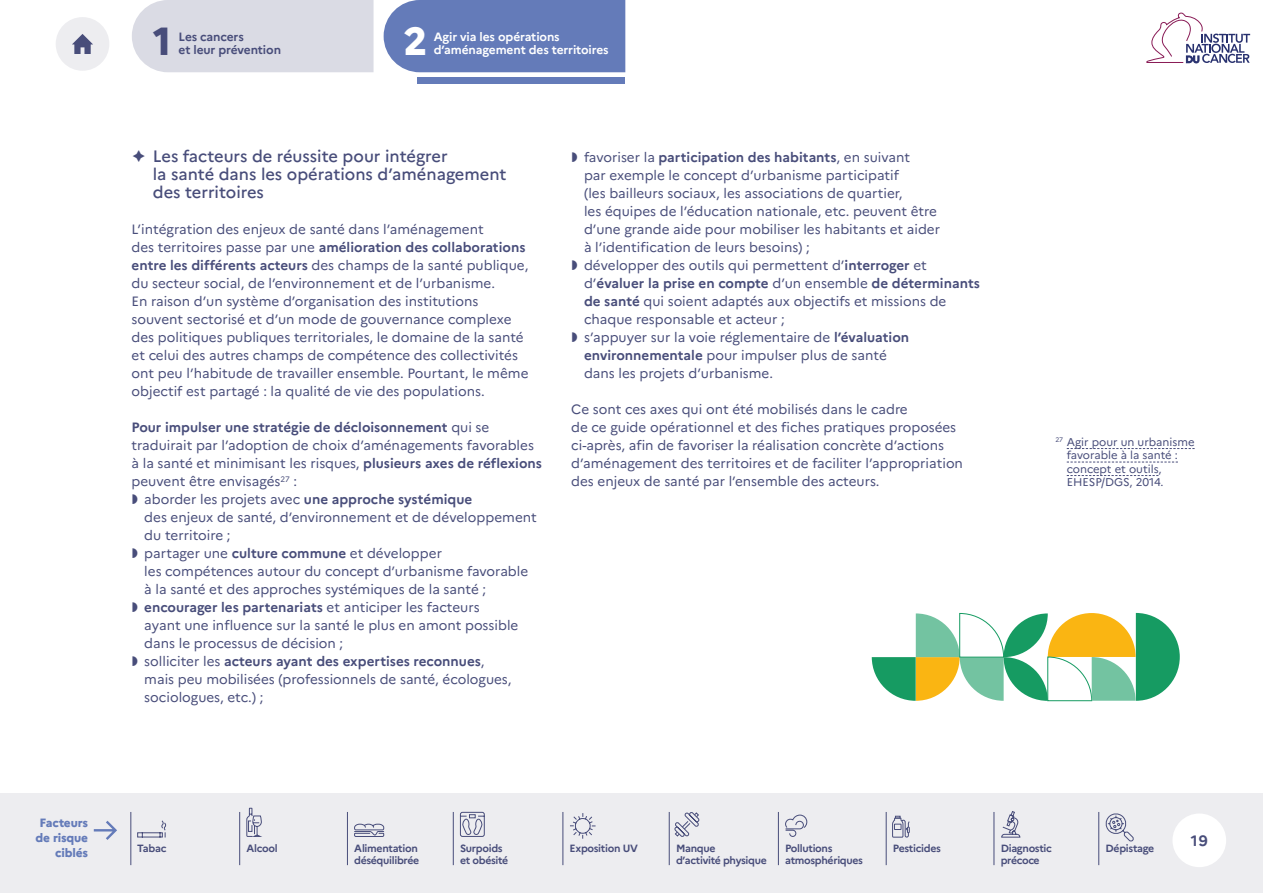
<style>
.page{position:relative;width:1263px;height:893px;background:#fff}
.page>*{position:absolute;margin:0;border:0;box-sizing:border-box;transform-origin:0 0}
.t1{font:800 39.15px "Marianne";color:#484d7a}
.t2{font:800 39.15px "Marianne";color:#fff}
.t3{font:500 16.5px/18px "Marianne";color:#484d7a}
.t4{font:700 15px "Marianne";color:#484d7a}
.t5{font:13.5px/18px "Marianne";color:#484d7a}
.t6{font:700 13.5px "Marianne";color:#484d7a}
.t7{font:700 12px "Marianne";letter-spacing:-.01em;color:#fff}
.t8{font:700 12px "Marianne";letter-spacing:-.01em;color:#484d7a}
.t9{font:800 12px/15px "Marianne";letter-spacing:-.01em;color:#647bb9;text-align:right}
.t10{font:11.25px/13.5px "Marianne";color:#484d7a}
.t11{font:700 10.5px/12px "Marianne";letter-spacing:-.03em;color:#484d7a}
.s1{font-weight:700}
.s2{font-weight:400}
</style>
<div class="page">
<div style="left:132px;top:0;width:241px;height:72px;background:#dadbe4"></div>
<div style="left:384px;top:0;width:241px;height:72px;background:#647bb9"></div>
<div style="left:418px;top:78px;width:207px;height:6px;background:#647bb9"></div>
<div style="left:0;top:793px;width:1263px;height:100px;background:#ededf0"></div>
<svg style="left:94px;top:821px;width:23px;height:19px"></svg>
<div style="left:1172px;top:813px;width:54px;height:54px;background:#fff;border-radius:50%"></div>
<div style="left:56px;top:17px;width:53px;height:54px;background:#ededf0;border-radius:50%"></div>
<svg style="left:72px;top:34px;width:21px;height:20px"></svg>
<hr style="left:130px;top:812px;width:1px;height:53px;background:#484d7a">
<svg style="left:1146px;top:13px;width:104px;height:50px"></svg>
<hr style="left:239px;top:812px;width:1px;height:53px;background:#484d7a">
<hr style="left:347px;top:812px;width:1px;height:53px;background:#484d7a">
<hr style="left:453px;top:812px;width:1px;height:53px;background:#484d7a">
<hr style="left:562px;top:812px;width:1px;height:53px;background:#484d7a">
<hr style="left:669px;top:812px;width:1px;height:53px;background:#484d7a">
<hr style="left:778px;top:812px;width:1px;height:53px;background:#484d7a">
<hr style="left:886px;top:812px;width:1px;height:53px;background:#484d7a">
<hr style="left:993px;top:812px;width:1px;height:53px;background:#484d7a">
<hr style="left:1098px;top:812px;width:1px;height:53px;background:#484d7a">
<svg style="left:460px;top:812px;width:25px;height:25px"></svg>
<svg style="left:674px;top:812px;width:26px;height:25px"></svg>
<svg style="left:137px;top:820px;width:29px;height:18px"></svg>
<svg style="left:246px;top:807px;width:16px;height:30px"></svg>
<svg style="left:354px;top:823px;width:30px;height:14px"></svg>
<svg style="left:570px;top:813px;width:26px;height:26px"></svg>
<svg style="left:1105px;top:813px;width:29px;height:29px"></svg>
<svg style="left:1001px;top:811px;width:19px;height:27px"></svg>
<svg style="left:785px;top:814px;width:22px;height:23px"></svg>
<svg style="left:892px;top:816px;width:18px;height:22px"></svg>
<svg style="left:872px;top:613px;width:308px;height:88px"></svg>
<svg style="left:1067px;top:448px;width:127px;height:1px"></svg>
<svg style="left:1067px;top:462px;width:111px;height:1px"></svg>
<svg style="left:1067px;top:475px;width:91px;height:1px"></svg>
<h1 class="t1" style="left:153px;top:11px;width:20px">1</h1>
<h1 class="t2" style="left:404px;top:11px;width:25px">2</h1>
<p class="t8" style="left:179px;top:27px;width:67px">Les cancers</p>
<p class="t7" style="left:434px;top:27px;width:128px">Agir via les opérations</p>
<p class="t8" style="left:179px;top:41px;width:104px">et leur prévention</p>
<p class="t7" style="left:434px;top:41px;width:176px">d’aménagement des territoires</p>
<p class="t3" style="left:153px;top:146px;width:355px">Les facteurs de réussite pour intégrer<br>la santé dans les opérations d’aménagement des territoires</p>
<p class="t5" style="left:132px;top:219px;width:398px">L’intégration des enjeux de santé dans l’aménagement<br>des territoires passe par une <span class="s1">amélioration des collaborations entre les différents acteurs</span> des champs de la santé publique, du secteur social, de l’environnement et de l’urbanisme.<br>En raison d’un système d’organisation des institutions souvent sectorisé et d’un mode de gouvernance complexe des politiques publiques territoriales, le domaine de la santé et celui des autres champs de compétence des collectivités ont peu l’habitude de travailler ensemble. Pourtant, le même objectif est partagé : la qualité de vie des populations.</p>
<p class="t6" style="left:132px;top:417px;width:359px">Pour impulser une stratégie de décloisonnement <span class="s2">qui se</span></p>
<p class="t5" style="left:132px;top:435px;width:404px">traduirait par l’adoption de choix d’aménagements favorables</p>
<p class="t5" style="left:132px;top:453px;width:412px">à la santé et minimisant les risques, <span class="s1">plusieurs axes de réflexions</span></p>
<p class="t5" style="left:132px;top:471px;width:167px">peuvent être envisagés<sup>27</sup> :</p>
<p class="t5" style="left:144px;top:489px;width:329px">aborder les projets avec <span class="s1">une approche systémique</span></p>
<p class="t5" style="left:144px;top:507px;width:394px">des enjeux de santé, d’environnement et de développement</p>
<p class="t5" style="left:144px;top:525px;width:88px">du territoire ;</p>
<p class="t5" style="left:144px;top:543px;width:299px">partager une <span class="s1">culture commune</span> et développer</p>
<p class="t5" style="left:144px;top:561px;width:385px">les compétences autour du concept d’urbanisme favorable</p>
<p class="t5" style="left:144px;top:579px;width:343px">à la santé et des approches systémiques de la santé ;</p>
<p class="t6" style="left:144px;top:597px;width:337px">encourager les partenariats <span class="s2">et anticiper les facteurs</span></p>
<p class="t5" style="left:144px;top:615px;width:376px">ayant une influence sur la santé le plus en amont possible</p>
<p class="t5" style="left:144px;top:633px;width:200px">dans le processus de décision ;</p>
<p class="t6" style="left:144px;top:651px;width:342px"><span class="s2">solliciter les</span> acteurs ayant des expertises reconnues<span class="s2">,</span></p>
<p class="t5" style="left:144px;top:669px;width:369px">mais peu mobilisées (professionnels de santé, écologues,</p>
<p class="t5" style="left:144px;top:687px;width:121px">sociologues, etc.) ;</p>
<p class="t5" style="left:584px;top:147px;width:397px">favoriser la <span class="s1">participation des habitants</span>, en suivant<br>par exemple le concept d’urbanisme participatif<br>(les bailleurs sociaux, les associations de quartier,<br>les équipes de l’éducation nationale, etc. peuvent être<br>d’une grande aide pour mobiliser les habitants et aider<br>à l’identification de leurs besoins) ;<br>développer des outils qui permettent d’<span class="s1">interroger</span> et d’<span class="s1">évaluer la prise en compte</span> d’un ensemble <span class="s1">de déterminants de santé</span> qui soient adaptés aux objectifs et missions de chaque responsable et acteur ;<br>s’appuyer sur la voie réglementaire de <span class="s1">l’évaluation environnementale</span> pour impulser plus de santé<br>dans les projets d’urbanisme.</p>
<p class="t5" style="left:571px;top:399px;width:393px">Ce sont ces axes qui ont été mobilisés dans le cadre<br>de ce guide opérationnel et des fiches pratiques proposées ci-après, afin de favoriser la réalisation concrète d’actions d’aménagement des territoires et de faciliter l’appropriation des enjeux de santé par l’ensemble des acteurs.</p>
<p class="t10" style="left:1067px;top:434px;width:129px;text-indent:-11px"><sup>27</sup> Agir pour un urbanisme favorable à la santé : concept et outils,<br>EHESP/DGS, 2014.</p>
<p class="t9" style="left:35px;top:814px;width:54px">Facteurs de risque ciblés</p>
<p class="t11" style="left:137px;top:842px;width:31px">Tabac</p>
<p class="t11" style="left:246px;top:842px;width:33px">Alcool</p>
<p class="t11" style="left:354px;top:842px;width:66px">Alimentation déséquilibrée</p>
<p class="t11" style="left:570px;top:842px;width:70px">Exposition UV</p>
<p class="t11" style="left:1001px;top:842px;width:53px">Diagnostic</p>
<p class="t11" style="left:1105px;top:842px;width:50px">Dépistage</p>
<p class="t11" style="left:460px;top:842px;width:50px">Surpoids et obésité</p>
<p class="t11" style="left:676px;top:842px;width:92px">Manque<br>d’activité physique</p>
<p class="t11" style="left:785px;top:842px;width:79px">Pollutions atmosphériques</p>
<p class="t11" style="left:893px;top:842px;width:49px">Pesticides</p>
<p class="t11" style="left:1001px;top:854px;width:40px">précoce</p>
<p class="t4" style="left:1191px;top:829px;width:18px">19</p>
</div>
